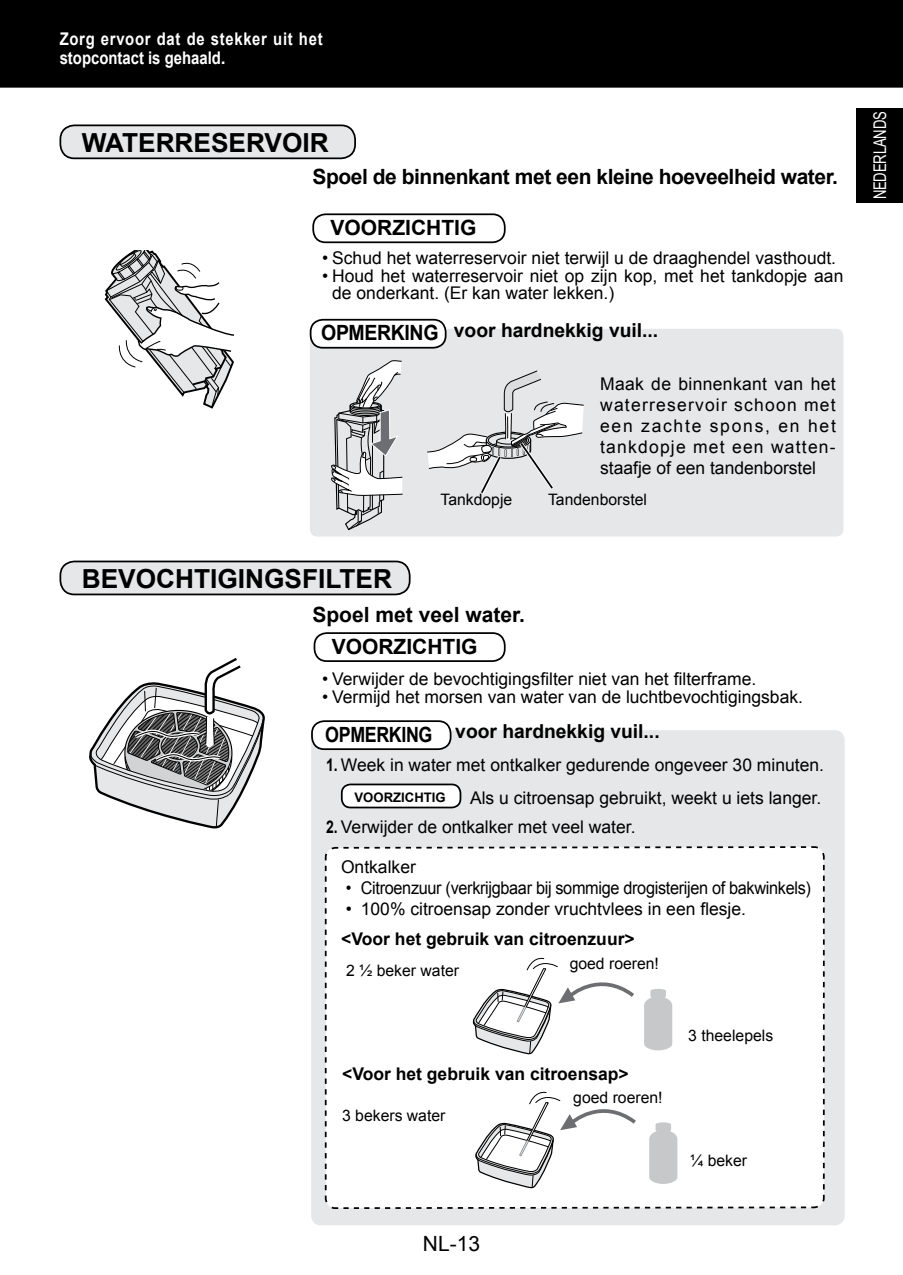
<style>
.page{position:relative;width:903px;height:1275px;background:#fff}
.page>*{position:absolute;margin:0;border:0;box-sizing:border-box;transform-origin:0 0}
.t1{font:700 26.25px "Arial";color:#000}
.t2{font:700 21px "Arial";letter-spacing:-.02em;color:#000}
.t3{font:700 21px/31.3px "Arial";color:#000}
.t4{font:21px "Arial";color:#000}
.t5{font:700 19.25px "Arial";color:#000}
.t6{font:17.5px/21px "Arial";color:#000}
.t7{font:17.5px "Arial";letter-spacing:-.02em;color:#000;scale:.93 1}
.t8{font:700 17.5px "Arial";color:#000}
.t9{font:700 17.5px/19.2px "Arial";letter-spacing:.045em;color:#fff;scale:.85 1}
.t10{font:17.5px "Arial";letter-spacing:-.015em;color:#fff;scale:.75 1}
.t11{font:15.75px "Arial";color:#000}
.t12{font:700 13.12px "Arial";color:#000}
.s1{font-size:21px}
.s2{font-weight:700}
</style>
<div class="page">
<div style="left:310px;top:329px;width:533px;height:208px;background:#e6e7e8;border-radius:7px"></div>
<svg style="left:89px;top:658px;width:176px;height:170px"></svg>
<div style="left:311px;top:730px;width:534px;height:495px;background:#e6e7e8;border-radius:10px"></div>
<div style="left:324px;top:846px;width:501px;height:363px;background:#fff"></div>
<svg style="left:644px;top:989px;width:28px;height:61px;background:#cccdcf"></svg>
<svg style="left:472px;top:956px;width:166px;height:99px;background:#eaeaea"></svg>
<svg style="left:649px;top:1122px;width:28px;height:62px;background:#cdced0"></svg>
<svg style="left:475px;top:1090px;width:165px;height:99px;background:#ebebeb"></svg>
<svg style="left:104px;top:251px;width:131px;height:158px"></svg>
<svg style="left:331px;top:360px;width:72px;height:171px"></svg>
<svg style="left:427px;top:370px;width:157px;height:123px"></svg>
<div style="left:856px;top:108px;width:47px;height:94px;background:#000"></div>
<div style="left:0;top:0;width:903px;height:88px;background:#000"></div>
<div style="left:60px;top:125px;width:295px;height:33px;background:#e6e7e8;border-radius:14px"></div>
<div style="left:60px;top:124px;width:296px;height:35px;border:2px solid #000;border-radius:14px"></div>
<div style="left:312px;top:213px;width:194px;height:30px;border:2px solid #000;border-radius:12px"></div>
<div style="left:311px;top:320px;width:135px;height:28px;background:#fff;border-radius:12px"></div>
<div style="left:310px;top:319px;width:136px;height:30px;border:2px solid #000;border-radius:12px"></div>
<div style="left:60px;top:561px;width:350px;height:33px;background:#e6e7e8;border-radius:14px"></div>
<div style="left:60px;top:561px;width:350px;height:34px;border:2px solid #000;border-radius:14px"></div>
<div style="left:314px;top:632px;width:192px;height:30px;border:2px solid #000;border-radius:12px"></div>
<div style="left:312px;top:721px;width:139px;height:28px;background:#fff;border-radius:12px"></div>
<div style="left:311px;top:720px;width:140px;height:30px;border:2px solid #000;border-radius:12px"></div>
<div style="left:342px;top:784px;width:118px;height:23px;background:#fff;border-radius:9px"></div>
<div style="left:341px;top:784px;width:120px;height:24px;border:2px solid #000;border-radius:9px"></div>
<p class="t9" style="left:60px;top:30px;width:311px">Zorg ervoor dat de stekker uit het stopcontact is gehaald.</p>
<h1 class="t1" style="left:82px;top:125px;width:248px">WATERRESERVOIR</h1>
<p class="t2" style="left:312px;top:163px;width:527px">Spoel de binnenkant met een kleine hoeveelheid water.</p>
<p class="t3" style="left:331px;top:212px;width:147px">VOORZICHTIG</p>
<p class="t6" style="left:322px;top:248px;width:515px">• Schud het waterreservoir niet terwijl u de draaghendel vasthoudt.</p>
<p class="t6" style="left:332px;top:267px;width:513px;line-height:17.5px;text-indent:-10px">• Houd het waterreservoir niet op zijn kop, met het tankdopje aan de onderkant. (Er kan water lekken.)</p>
<p class="t5" style="left:321px;top:317px;width:339px"><span class="s1">OPMERKING</span> voor hardnekkig vuil...</p>
<p class="t6" style="left:600px;top:374px;width:237px;text-align:justify">Maak de binnenkant van het waterreservoir schoon met een zachte spons, en het tankdopje met een watten&shy;staafje of een tandenborstel</p>
<p class="t11" style="left:440px;top:489px;width:73px">Tankdopje</p>
<p class="t11" style="left:548px;top:489px;width:100px">Tandenborstel</p>
<h1 class="t1" style="left:82px;top:561px;width:312px">BEVOCHTIGINGSFILTER</h1>
<p class="t3" style="left:332px;top:600px;width:195px;text-indent:-19px">Spoel met veel water.<br>VOORZICHTIG</p>
<p class="t6" style="left:322px;top:669px;width:435px">• Verwijder de bevochtigingsfilter niet van het filterframe.</p>
<p class="t6" style="left:322px;top:686px;width:482px">• Vermijd het morsen van water van de luchtbevochtigingsbak.</p>
<p class="t5" style="left:325px;top:718px;width:336px"><span class="s1">OPMERKING</span> voor hardnekkig vuil...</p>
<p class="t6" style="left:326px;top:755px;width:499px"><span class="s2">1.</span> Week in water met ontkalker gedurende ongeveer 30 minuten.</p>
<p class="t12" style="left:355px;top:788px;width:93px">VOORZICHTIG</p>
<p class="t6" style="left:470px;top:788px;width:353px">Als u citroensap gebruikt, weekt u iets langer.</p>
<p class="t6" style="left:326px;top:817px;width:311px"><span class="s2">2.</span> Verwijder de ontkalker met veel water.</p>
<p class="t6" style="left:341px;top:857px;width:76px">Ontkalker</p>
<p class="t7" style="left:346px;top:877px;width:501px">• Citroenzuur (verkrijgbaar bij sommige drogisterijen of bakwinkels)</p>
<p class="t6" style="left:346px;top:899px;width:402px">• 100% citroensap zonder vruchtvlees in een flesje.</p>
<p class="t8" style="left:341px;top:927px;width:295px">&lt;Voor het gebruik van citroenzuur&gt;</p>
<p class="t11" style="left:346px;top:960px;width:114px">2 ½ beker water</p>
<p class="t11" style="left:570px;top:953px;width:91px">goed roeren!</p>
<p class="t8" style="left:342px;top:1062px;width:288px">&lt;Voor het gebruik van citroensap&gt;</p>
<p class="t11" style="left:342px;top:1105px;width:105px">3 bekers water</p>
<p class="t11" style="left:573px;top:1087px;width:91px">goed roeren!</p>
<p class="t11" style="left:688px;top:1025px;width:86px">3 theelepels</p>
<p class="t11" style="left:690px;top:1150px;width:58px">¼ beker</p>
<p class="t4" style="left:423px;top:1230px;width:59px">NL-13</p>
<p class="t10" style="left:868px;top:199px;width:119px;rotate:-90deg">NEDERLANDS</p>
</div>
